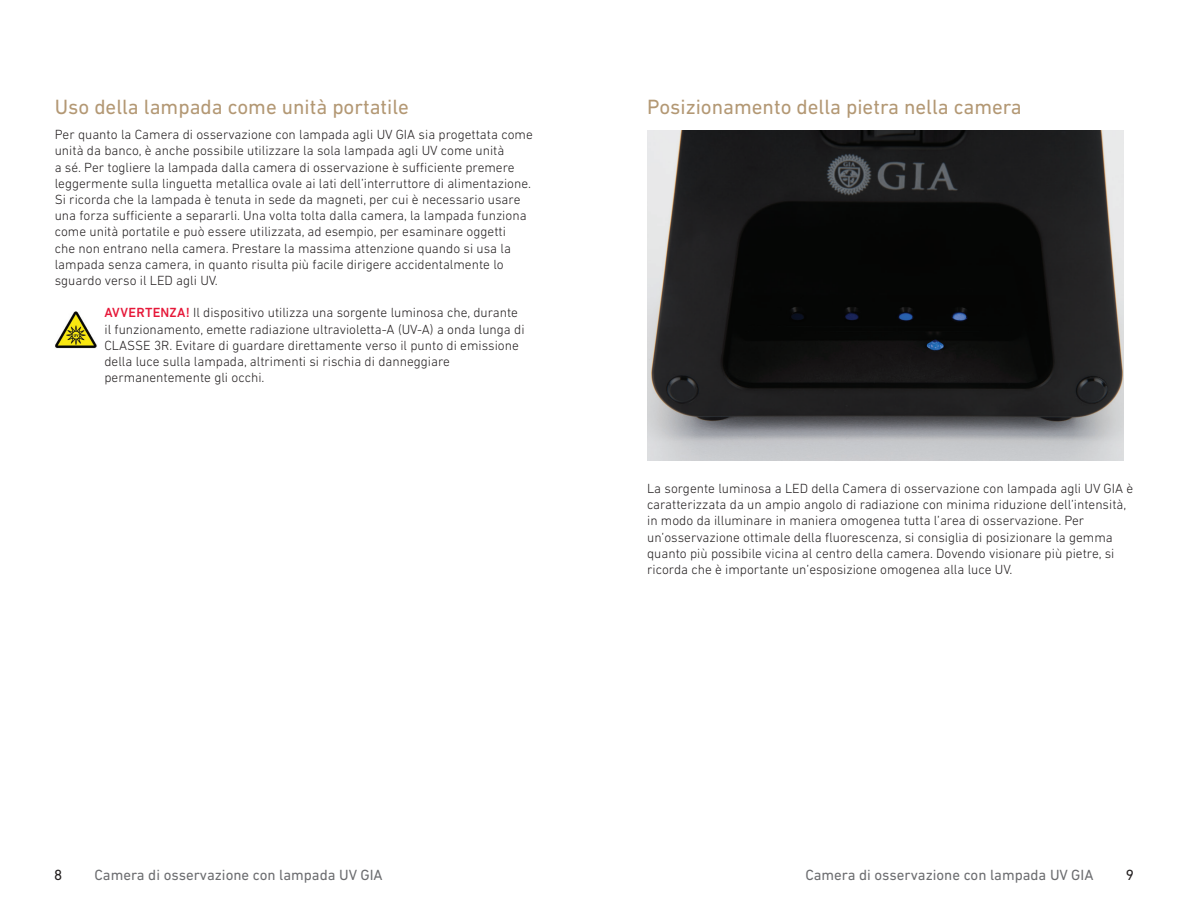
<style>
.page{position:relative;width:1188px;height:918px;background:#fff}
.page>*{position:absolute;margin:0;border:0;box-sizing:border-box;transform-origin:0 0}
.t1{font:21px "DIN Next LT Pro";color:#b39874}
.t2{font:15px "DIN Next LT Pro";color:#6c6d70}
.t3{font:15px "DIN Next LT Pro";color:#231f20}
.Copy{font:300 13.5px/16.2px "DIN Next LT Pro";color:#231f20}
.Warning_Caution_Copy{font:300 13.5px/16.2px "DIN Next LT Pro";color:#231f20}
.s1{font-weight:500;color:#e61839}
</style>
<div class="page">
<img style="left:55px;top:311px;width:42px;height:38px">
<img style="left:647px;top:130px;width:476px;height:331px">
<p class="t1" style="left:55px;top:95px;width:356px">Uso della lampada come unità portatile</p>
<p class="Copy" style="left:55px;top:126px;width:480px">Per quanto la Camera di osservazione con lampada agli UV GIA sia progettata come unità da banco, è anche possibile utilizzare la sola lampada agli UV come unità<br>a sé. Per togliere la lampada dalla camera di osservazione è sufficiente premere leggermente sulla linguetta metallica ovale ai lati dell’interruttore di alimentazione.<br>Si ricorda che la lampada è tenuta in sede da magneti, per cui è necessario usare una forza sufficiente a separarli. Una volta tolta dalla camera, la lampada funziona come unità portatile e può essere utilizzata, ad esempio, per esaminare oggetti<br>che non entrano nella camera. Prestare la massima attenzione quando si usa la lampada senza camera, in quanto risulta più facile dirigere accidentalmente lo sguardo verso il LED agli UV.</p>
<p class="Warning_Caution_Copy" style="left:104px;top:305px;width:422px"><span class="s1">AVVERTENZA!</span> Il dispositivo utilizza una sorgente luminosa che, durante il funzionamento, emette radiazione ultravioletta-A (UV-A) a onda lunga di CLASSE 3R. Evitare di guardare direttamente verso il punto di emissione della luce sulla lampada, altrimenti si rischia di danneggiare permanentemente gli occhi.</p>
<p class="t1" style="left:647px;top:95px;width:376px">Posizionamento della pietra nella camera</p>
<p class="Copy" style="left:647px;top:480px;width:488px">La sorgente luminosa a LED della Camera di osservazione con lampada agli UV GIA è caratterizzata da un ampio angolo di radiazione con minima riduzione dell’intensità, in modo da illuminare in maniera omogenea tutta l’area di osservazione. Per un’osservazione ottimale della fluorescenza, si consiglia di posizionare la gemma quanto più possibile vicina al centro della camera. Dovendo visionare più pietre, si ricorda che è importante un’esposizione omogenea alla luce UV.</p>
<p class="t3" style="left:54px;top:866px;width:10px">8</p>
<p class="t2" style="left:94px;top:866px;width:290px">Camera di osservazione con lampada UV GIA</p>
<p class="t2" style="left:805px;top:866px;width:290px">Camera di osservazione con lampada UV GIA</p>
<p class="t3" style="left:1126px;top:866px;width:10px">9</p>
</div>
